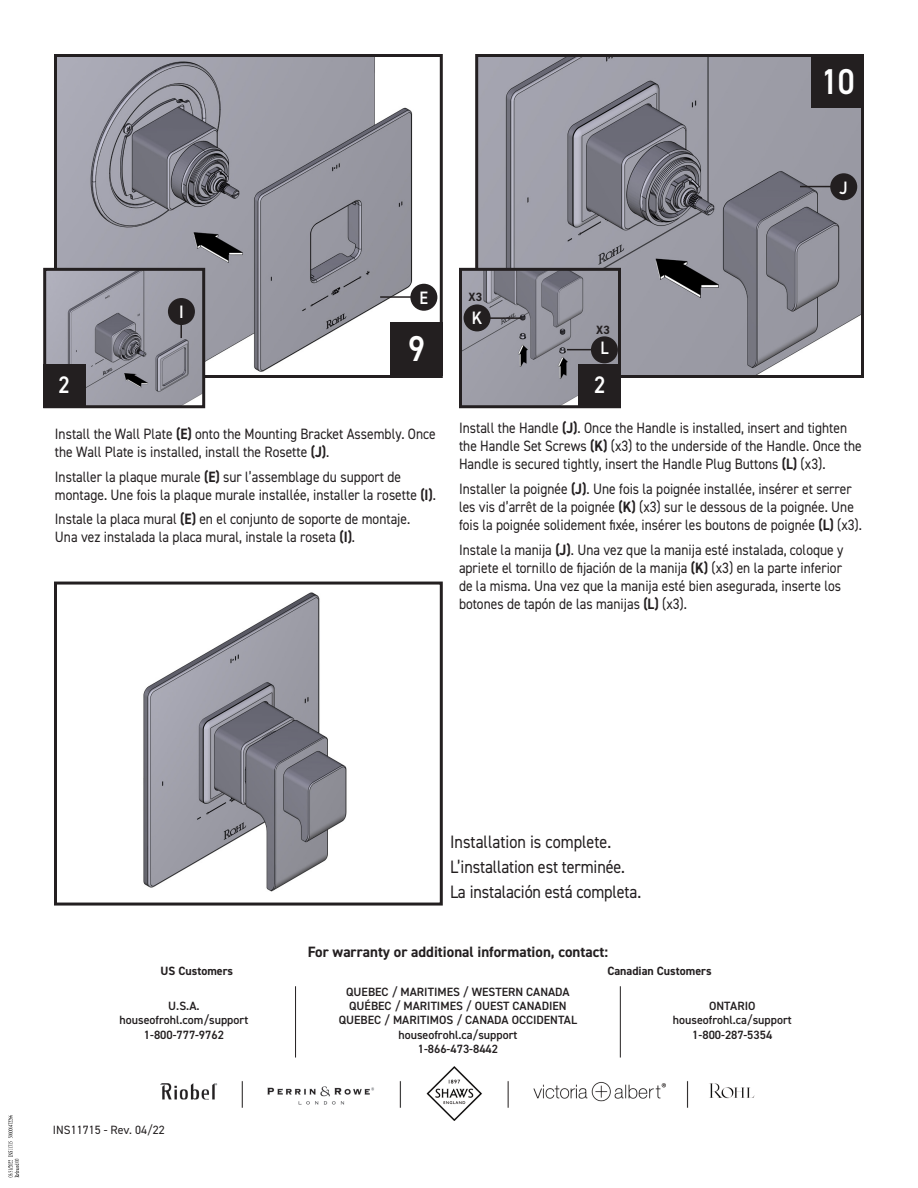
<style>
.page{position:relative;width:918px;height:1188px;background:#fff}
.page>*{position:absolute;margin:0;border:0;box-sizing:border-box;transform-origin:0 0}
.t1{font:600 36px "DIN2014";color:#fff;scale:.9 1}
.t2{font:600 24px "DIN2014";color:#fff;scale:.9 1}
.t3{font:18px/24.8px "DIN2014";letter-spacing:-.01em;color:#231f20;scale:.9 1}
.t4{font:600 18px "DIN2014";color:#fff;scale:.9 1}
.t5{font:15px/18px "DIN2014";color:#231f20;scale:.9 1}
.t6{font:700 15px "DIN2014";color:#231f20}
.t7{font:600 12px/14.4px "DIN2014";color:#231f20;text-align:center}
.t8{font:700 12px "DIN2014";color:#231f20}
.t9{font:12px "DIN2014";color:#231f20}
.s1{font-weight:700}
</style>
<div class="page">
<svg style="left:54px;top:54px;width:389px;height:324px;background:#9f9fa7"></svg>
<svg style="left:43px;top:266px;width:164px;height:143px;background:#8e8d97"></svg>
<svg style="left:54px;top:581px;width:389px;height:325px"></svg>
<svg style="left:475px;top:54px;width:389px;height:324px;background:#8f8f99"></svg>
<div style="left:812px;top:54px;width:52px;height:54px;background:#231f20"></div>
<div style="left:391px;top:322px;width:52px;height:54px;background:#231f20"></div>
<div style="left:43px;top:365px;width:42px;height:43px;background:#231f20"></div>
<div style="left:410px;top:284px;width:27px;height:27px;background:#231f20;border-radius:50%"></div>
<hr style="left:380px;top:296px;width:31px;height:2px;background:#231f20">
<div style="left:830px;top:173px;width:27px;height:27px;background:#231f20;border-radius:50%"></div>
<hr style="left:800px;top:186px;width:31px;height:1px;background:#231f20">
<svg style="left:459px;top:266px;width:163px;height:143px;background:#7d7c84"></svg>
<img style="left:161px;top:1066px;width:594px;height:55px">
<hr style="left:295px;top:986px;width:1px;height:72px;background:#231f20">
<hr style="left:620px;top:986px;width:1px;height:72px;background:#231f20">
<svg style="left:8px;top:1115px;width:11px;height:62px"></svg>
<h1 class="t1" style="left:821px;top:58px;width:39px">10</h1>
<p class="t4" style="left:840px;top:175px;width:11px">J</p>
<p class="t4" style="left:179px;top:300px;width:7px">I</p>
<p class="t4" style="left:420px;top:286px;width:11px">E</p>
<p class="t8" style="left:469px;top:289px;width:15px">X3</p>
<p class="t4" style="left:472px;top:306px;width:13px">K</p>
<p class="t8" style="left:596px;top:321px;width:15px">X3</p>
<h1 class="t1" style="left:408px;top:325px;width:20px">9</h1>
<p class="t4" style="left:600px;top:336px;width:11px">L</p>
<h2 class="t2" style="left:59px;top:369px;width:14px">2</h2>
<h2 class="t2" style="left:594px;top:369px;width:14px">2</h2>
<p class="t5" style="left:55px;top:424px;width:425px">Install the Wall Plate <span class="s1">(E)</span> onto the Mounting Bracket Assembly. Once the Wall Plate is installed, install the Rosette <span class="s1">(J)</span>.</p>
<p class="t5" style="left:55px;top:467px;width:425px">Installer la plaque murale <span class="s1">(E)</span> sur l’assemblage du support de montage. Une fois la plaque murale installée, installer la rosette <span class="s1">(I)</span>.</p>
<p class="t5" style="left:55px;top:510px;width:396px">Instale la placa mural <span class="s1">(E)</span> en el conjunto de soporte de montaje.<br>Una vez instalada la placa mural, instale la roseta <span class="s1">(I)</span>.</p>
<p class="t5" style="left:459px;top:419px;width:449px">Install the Handle <span class="s1">(J)</span>. Once the Handle is installed, insert and tighten the Handle Set Screws <span class="s1">(K)</span> (x3) to the underside of the Handle. Once the<br>Handle is secured tightly, insert the Handle Plug Buttons <span class="s1">(L)</span> (x3).</p>
<p class="t5" style="left:459px;top:480px;width:449px">Installer la poignée <span class="s1">(J)</span>. Une fois la poignée installée, insérer et serrer les vis d’arrêt de la poignée <span class="s1">(K)</span> (x3) sur le dessous de la poignée. Une fois la poignée solidement fixée, insérer les boutons de poignée <span class="s1">(L)</span> (x3).</p>
<p class="t5" style="left:459px;top:540px;width:429px">Instale la manija <span class="s1">(J)</span>. Una vez que la manija esté instalada, coloque y apriete el tornillo de fijación de la manija <span class="s1">(K)</span> (x3) en la parte inferior de la misma. Una vez que la manija esté bien asegurada, inserte los botones de tapón de las manijas <span class="s1">(L)</span> (x3).</p>
<p class="t3" style="left:450px;top:829px;width:214px">Installation is complete.<br>L’installation est terminée.<br>La instalación está completa.</p>
<p class="t6" style="left:308px;top:942px;width:302px">For warranty or additional information, contact:</p>
<p class="t8" style="left:160px;top:963px;width:74px">US Customers</p>
<p class="t8" style="left:607px;top:963px;width:106px">Canadian Customers</p>
<p class="t7" style="left:120px;top:998px;width:130px">U.S.A. houseofrohl.com/support<br>1-800-777-9762</p>
<p class="t7" style="left:339px;top:984px;width:240px">QUEBEC / MARITIMES / WESTERN CANADA<br>QUÉBEC / MARITIMES / OUEST CANADIEN<br>QUEBEC / MARITIMOS / CANADA OCCIDENTAL houseofrohl.ca/support<br>1-866-473-8442</p>
<p class="t7" style="left:673px;top:998px;width:120px">ONTARIO houseofrohl.ca/support<br>1-800-287-5354</p>
<p class="t9" style="left:53px;top:1123px;width:114px">INS11715 - Rev. 04/22</p>
</div>
